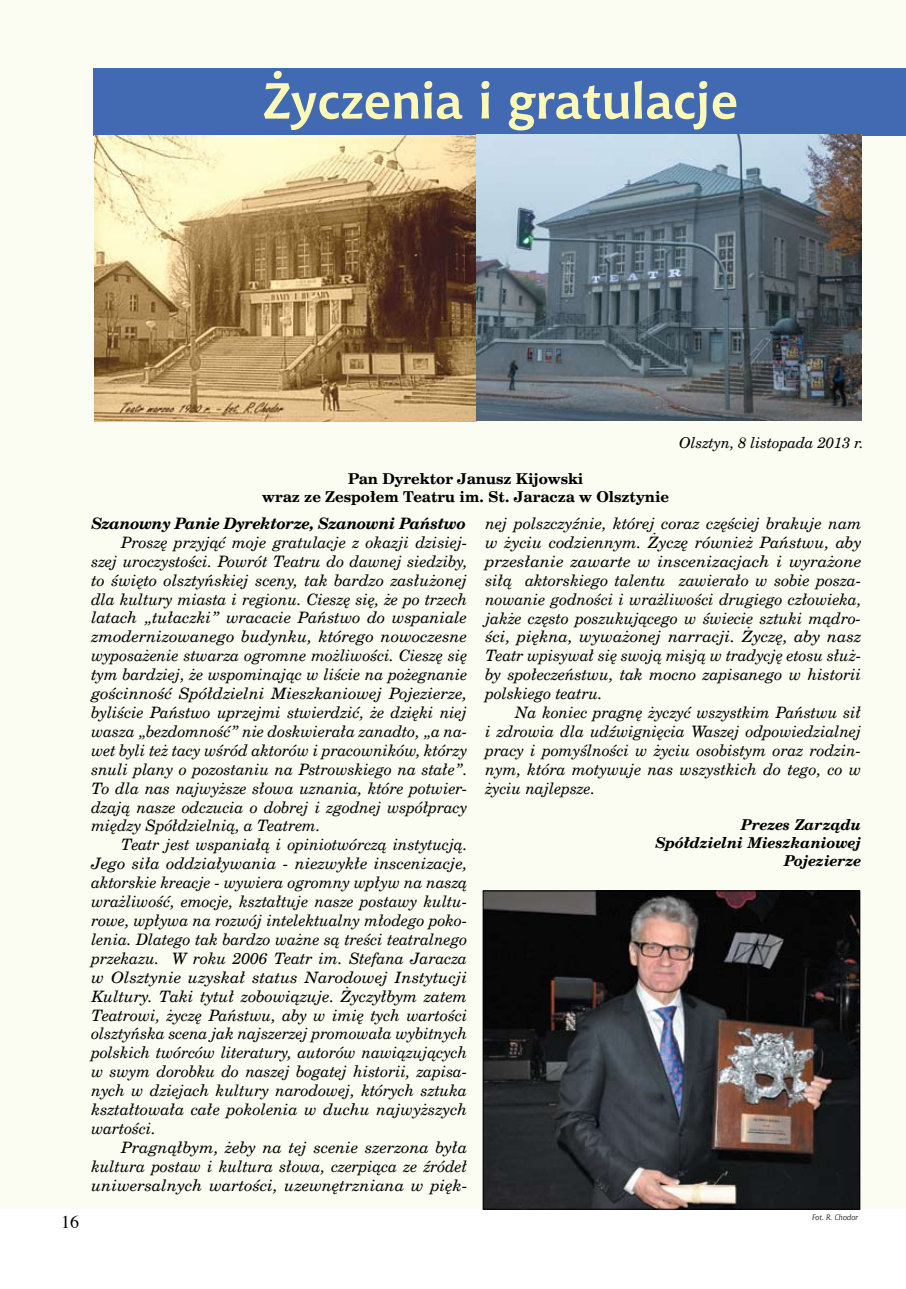
<style>
.page{position:relative;width:906px;height:1289px;background:#fff}
.page>*{position:absolute;margin:0;border:0;box-sizing:border-box;transform-origin:0 0}
.t1{font:700 50.25px "Chianti EU";color:#fff9b8}
.t2{font:18px "Times";color:#000}
.t3{font:italic 15.75px/18.9px "Cent Schbook EU";color:#000;text-align:justify}
.t4{font:italic 15.75px/18.9px "Cent Schbook EU";color:#000;text-align:justify;scale:1.05 1}
.t5{font:italic 700 15.75px "Cent Schbook EU";letter-spacing:-.02em;color:#000}
.t6{font:700 15px/18px "Cent Schbook EU";color:#000;text-align:center}
.t7{font:italic 700 15px/18px "Cent Schbook EU";color:#000;text-align:right}
.t8{font:italic 15px "Cent Schbook EU";color:#000}
.t9{font:italic 7.8px "Chianti EU";color:#000}
</style>
<div class="page">
<div style="left:0;top:0;width:906px;height:1208px;background:#fbfcf2"></div>
<div style="left:94px;top:68px;width:812px;height:68px;background:#426ab3"></div>
<img style="left:95px;top:135px;width:766px;height:286px">
<svg style="left:476px;top:134px;width:385px;height:286px;background:#6f7c85"></svg>
<img style="left:485px;top:892px;width:373px;height:315px">
<div style="left:483px;top:890px;width:377px;height:319px;border:1px solid #000"></div>
<h1 class="t1" style="left:263px;top:70px;width:477px">Życzenia i gratulacje</h1>
<p class="t2" style="left:61px;top:1204px;width:19px">16</p>
<p class="t6" style="left:262px;top:470px;width:408px">Pan Dyrektor Janusz Kijowski<br>wraz ze Zespołem Teatru im. St. Jaracza w Olsztynie</p>
<p class="t8" style="left:679px;top:433px;width:186px">Olsztyn, 8 listopada 2013 r.</p>
<p class="t5" style="left:91px;top:513px;width:376px">Szanowny Panie Dyrektorze, Szanowni Państwo</p>
<p class="t3" style="left:91px;top:533px;width:378px;text-indent:30px">Proszę przyjąć moje gratulacje z okazji dzisiej&shy;szej uroczystości. Powrót Teatru do dawnej siedziby, to święto olsztyńskiej sceny, tak bardzo zasłużonej dla kultury miasta i regionu. Cieszę się, że po trzech latach „tułaczki” wracacie Państwo do wspaniale zmodernizowanego budynku, którego nowoczesne wyposażenie stwarza ogromne możliwości. Cieszę się tym bardziej, że wspominając w liście na pożegnanie gościnność Spółdzielni Mieszkaniowej Pojezierze, byliście Państwo uprzejmi stwierdzić, że dzięki niej wasza „bezdomność” nie doskwierała zanadto, „a na&shy;wet byli też tacy wśród aktorów i pracowników, którzy snuli plany o pozostaniu na Pstrowskiego na stałe”.<br>To dla nas najwyższe słowa uznania, które potwier&shy;dzają nasze odczucia o dobrej i zgodnej współpracy między Spółdzielnią, a Teatrem.</p>
<p class="t3" style="left:91px;top:835px;width:377px;text-indent:30px">Teatr jest wspaniałą i opiniotwórczą instytucją.<br>Jego siła oddziaływania - niezwykłe inscenizacje, aktorskie kreacje - wywiera ogromny wpływ na naszą wrażliwość, emocje, kształtuje nasze postawy kultu&shy;rowe, wpływa na rozwój intelektualny młodego poko&shy;lenia. Dlatego tak bardzo ważne są treści teatralnego przekazu. W roku 2006 Teatr im. Stefana Jaracza w Olsztynie uzyskał status Narodowej Instytucji Kultury. Taki tytuł zobowiązuje. Życzyłbym zatem Teatrowi, życzę Państwu, aby w imię tych wartości olsztyńska scena jak najszerzej promowała wybitnych polskich twórców literatury, autorów nawiązujących w swym dorobku do naszej bogatej historii, zapisa&shy;nych w dziejach kultury narodowej, których sztuka kształtowała całe pokolenia w duchu najwyższych wartości.</p>
<p class="t4" style="left:91px;top:1138px;width:360px;text-indent:30px">Pragnąłbym, żeby na tej scenie szerzona była kultura postaw i kultura słowa, czerpiąca ze źródeł uniwersalnych wartości, uzewnętrzniana w pięk-</p>
<p class="t3" style="left:485px;top:514px;width:378px">nej polszczyźnie, której coraz częściej brakuje nam w życiu codziennym. Życzę również Państwu, aby przesłanie zawarte w inscenizacjach i wyrażone siłą aktorskiego talentu zawierało w sobie posza&shy;nowanie godności i wrażliwości drugiego człowieka, jakże często poszukującego w świecie sztuki mądro&shy;ści, piękna, wyważonej narracji. Życzę, aby nasz Teatr wpisywał się swoją misją w tradycję etosu służ&shy;by społeczeństwu, tak mocno zapisanego w historii polskiego teatru.</p>
<p class="t3" style="left:485px;top:703px;width:377px;text-indent:30px">Na koniec pragnę życzyć wszystkim Państwu sił i zdrowia dla udźwignięcia Waszej odpowiedzialnej pracy i pomyślności w życiu osobistym oraz rodzin&shy;nym, która motywuje nas wszystkich do tego, co w życiu najlepsze.</p>
<p class="t7" style="left:655px;top:815px;width:207px">Prezes Zarządu<br>Spółdzielni Mieszkaniowej<br>Pojezierze</p>
<p class="t9" style="left:812px;top:1211px;width:47px">Fot. R. Chodor</p>
</div>
